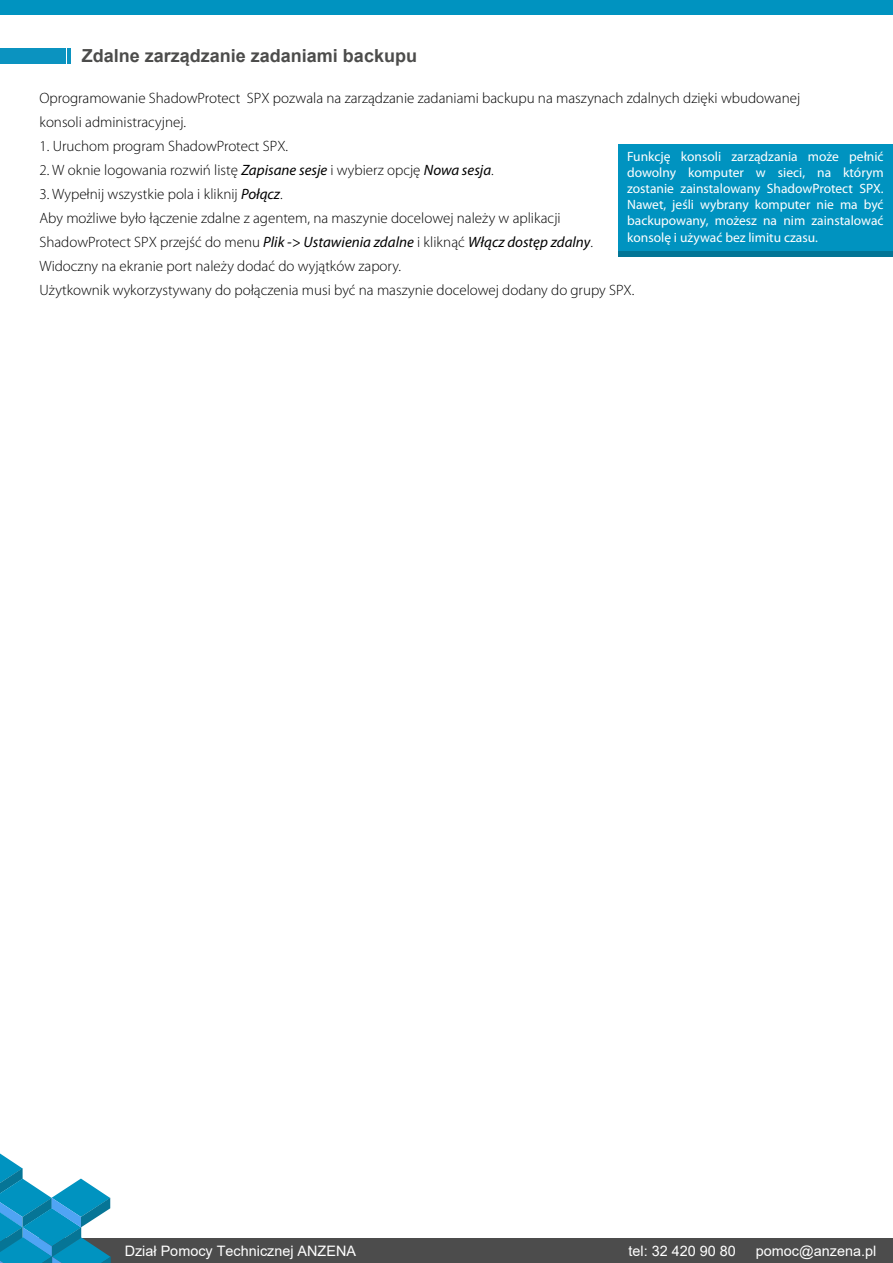
<style>
.page{position:relative;width:893px;height:1263px;background:#fff}
.page>*{position:absolute;margin:0;border:0;box-sizing:border-box;transform-origin:0 0}
.t1{font:700 18px "Arial";color:#4c4c4b}
.t2{font:300 15px/24px "Myriad Pro";color:#000}
.t3{font:14.4px "Arial";color:#fff}
.t4{font:13.5px/16.2px "Myriad Pro";color:#fff;text-align:justify}
.s1{font-weight:400;font-style:italic}
</style>
<div class="page">
<div style="left:0;top:1239px;width:893px;height:24px;background:#4c4c4c"></div>
<div style="left:0;top:0;width:893px;height:14px;background:#0093c0"></div>
<div style="left:0;top:49px;width:65px;height:15px;background:#0b93c0"></div>
<hr style="left:67px;top:49px;width:4px;height:15px;background:#0b93c0">
<div style="left:619px;top:144px;width:274px;height:108px;background:#0093c0"></div>
<div style="left:619px;top:251px;width:274px;height:6px;background:#027595"></div>
<svg style="left:0;top:1153px;width:115px;height:110px"></svg>
<p class="t1" style="left:82px;top:43px;width:337px">Zdalne zarządzanie zadaniami backupu</p>
<p class="t2" style="left:40px;top:86px;width:762px">Oprogramowanie ShadowProtect SPX pozwala na zarządzanie zadaniami backupu na maszynach zdalnych dzięki wbudowanej konsoli administracyjnej.</p>
<p class="t2" style="left:40px;top:134px;width:250px">1. Uruchom program ShadowProtect SPX.</p>
<p class="t2" style="left:40px;top:158px;width:456px">2. W oknie logowania rozwiń listę <span class="s1">Zapisane sesje</span> i wybierz opcję <span class="s1">Nowa sesja</span>.</p>
<p class="t2" style="left:40px;top:182px;width:596px">3. Wypełnij wszystkie pola i kliknij <span class="s1">Połącz</span>.<br>Aby możliwe było łączenie zdalne z agentem, na maszynie docelowej należy w aplikacji ShadowProtect SPX przejść do menu <span class="s1">Plik -&gt; Ustawienia zdalne</span> i kliknąć <span class="s1">Włącz dostęp zdalny</span>.<br>Widoczny na ekranie port należy dodać do wyjątków zapory.<br>Użytkownik wykorzystywany do połączenia musi być na maszynie docelowej dodany do grupy SPX.</p>
<p class="t4" style="left:627px;top:148px;width:258px">Funkcję konsoli zarządzania może pełnić dowolny komputer w sieci, na którym zostanie zainstalowany ShadowProtect SPX.<br>Nawet, jeśli wybrany komputer nie ma być backupowany, możesz na nim zainstalować konsolę i używać bez limitu czasu.</p>
<p class="t3" style="left:125px;top:1241px;width:233px">Dział Pomocy Technicznej ANZENA</p>
<p class="t3" style="left:629px;top:1241px;width:109px">tel: 32 420 90 80</p>
<p class="t3" style="left:756px;top:1241px;width:122px">pomoc@anzena.pl</p>
</div>
